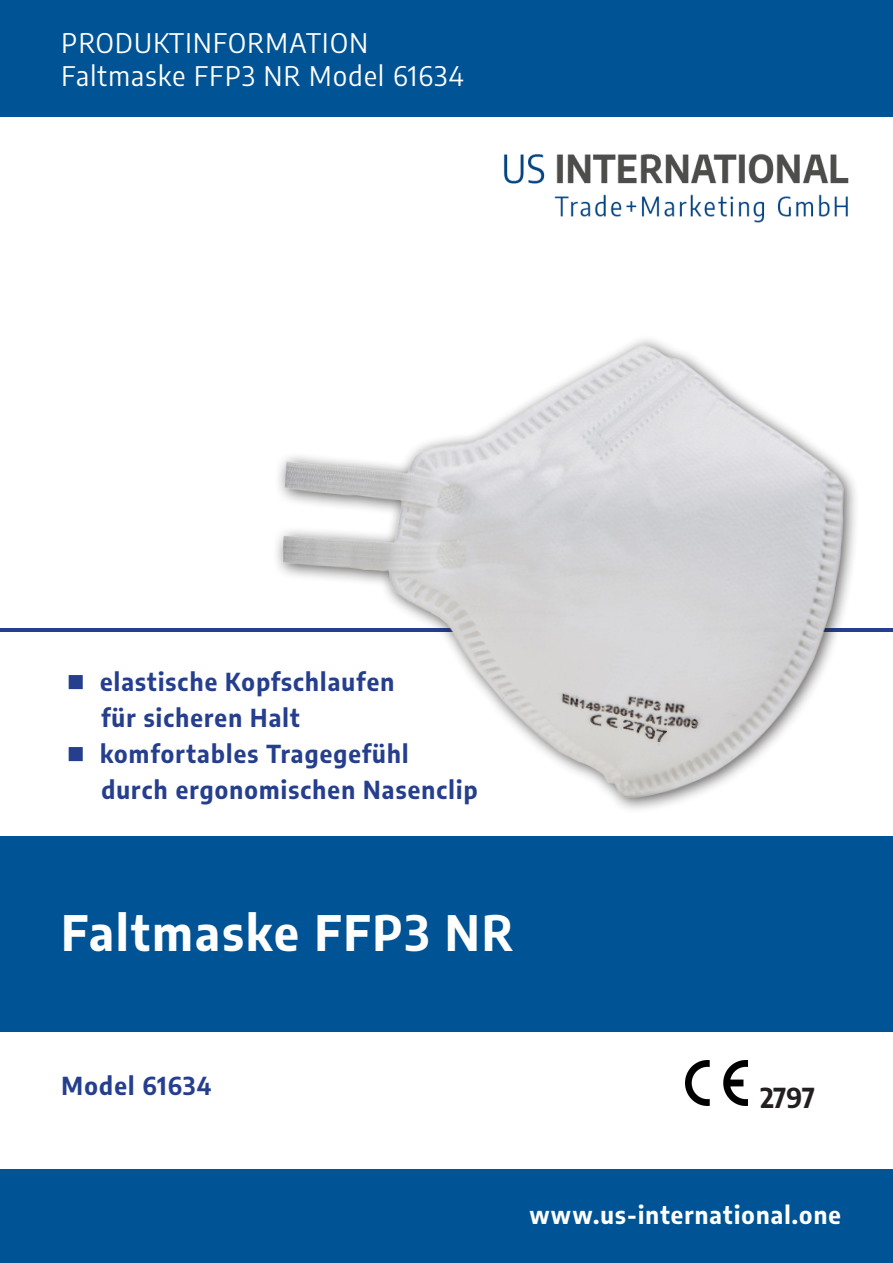
<style>
.page{position:relative;width:893px;height:1263px;background:#fff}
.page>*{position:absolute;margin:0;border:0;box-sizing:border-box;transform-origin:0 0}
.t1{font:700 semi-condensed 47.85px "Encode Sans";letter-spacing:.05em;color:#fff}
.t2{font:semi-condensed 27px "Encode Sans";letter-spacing:.05em;color:#fff}
.t3{font:700 semi-condensed 27px "Encode Sans";color:#231f20}
.t4{font:700 semi-condensed 24.3px "Encode Sans";letter-spacing:.05em;color:#253f8e}
.t5{font:700 semi-condensed 24px "Encode Sans";letter-spacing:.05em;color:#fff}
</style>
<div class="page">
<div style="left:0;top:1169px;width:893px;height:94px;background:#005495"></div>
<hr style="left:0;top:628px;width:893px;height:3px;background:#253f8e">
<img style="left:503px;top:153px;width:346px;height:70px">
<div style="left:0;top:0;width:893px;height:117px;background:#005495"></div>
<div style="left:0;top:836px;width:893px;height:195px;background:#005495"></div>
<img style="left:685px;top:1061px;width:63px;height:45px">
<img style="left:264px;top:339px;width:619px;height:471px">
<p class="t2" style="left:62px;top:24px;width:308px">PRODUKTINFORMATION</p>
<p class="t2" style="left:62px;top:57px;width:404px">Faltmaske FFP3 NR Model 61634</p>
<p class="t4" style="left:67px;top:663px;width:329px">■ elastische Kopfschlaufen</p>
<p class="t4" style="left:101px;top:699px;width:200px">für sicheren Halt</p>
<p class="t4" style="left:67px;top:735px;width:343px">■ komfortables Tragegefühl</p>
<p class="t4" style="left:101px;top:771px;width:378px">durch ergonomischen Nasenclip</p>
<p class="t1" style="left:62px;top:897px;width:453px">Faltmaske FFP3 NR</p>
<p class="t4" style="left:62px;top:1067px;width:151px">Model 61634</p>
<p class="t3" style="left:760px;top:1077px;width:56px">2797</p>
<p class="t5" style="left:529px;top:1197px;width:313px">www.us-international.one</p>
</div>
